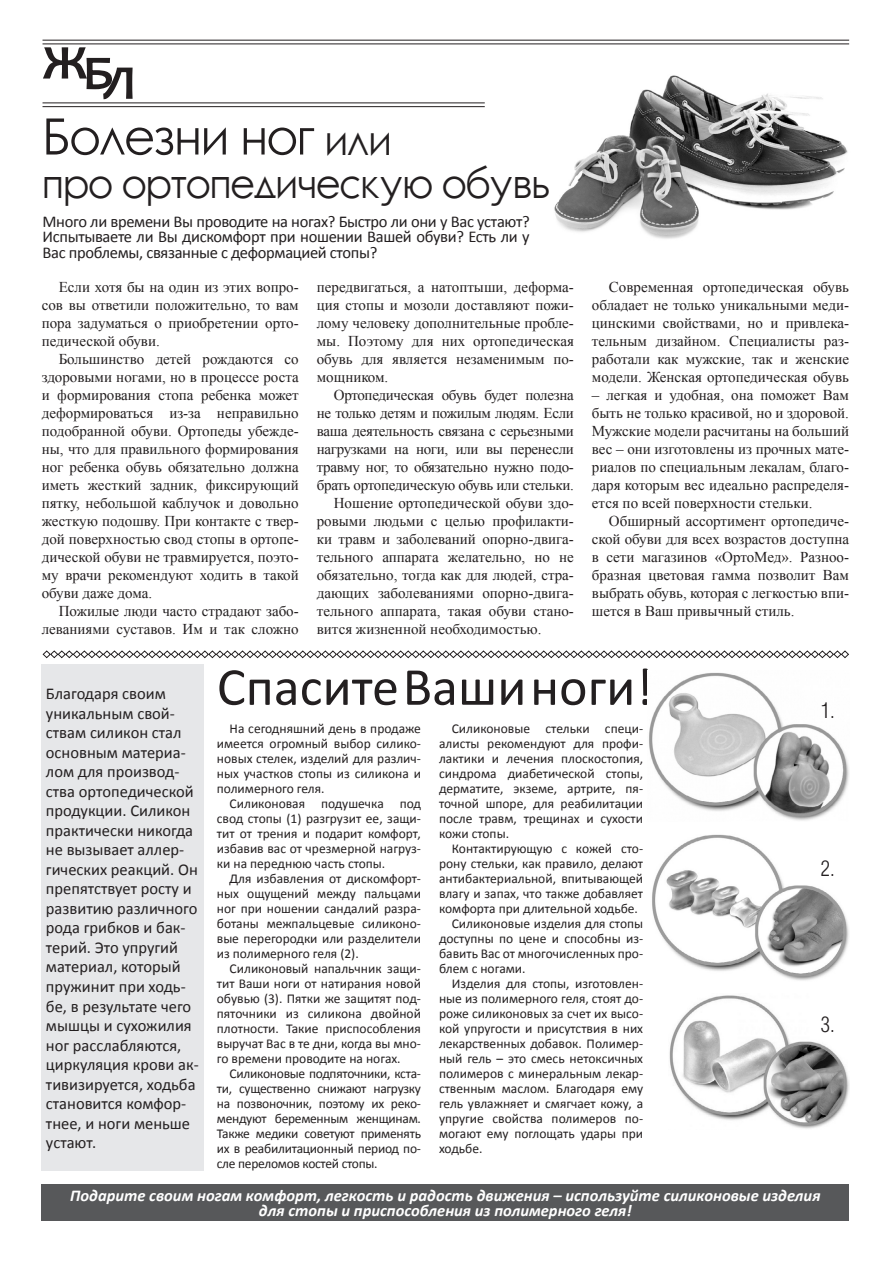
<style>
.page{position:relative;width:893px;height:1263px;background:#fff}
.page>*{position:absolute;margin:0;border:0;box-sizing:border-box;transform-origin:0 0}
.текст{font:54px "Calibri";color:#231f20}
.текст-2{font:52.5px "Azbuka 04";color:#231f20}
.текст-3{font:42px "Azbuka 04";color:#231f20}
.текст-4{font:21px "AG Letterica Cond L";color:#231f20}
.текст-5{font:16.5px/19.5px "Calibri";color:#231f20;text-align:justify}
.текст-6{font:italic 700 16.5px "Calibri";color:#fff}
.текст-7{font:15px/18px "Times New Roman";color:#231f20;text-align:justify}
.текст-8{font:13.5px/15px "Calibri";color:#231f20;text-align:justify}
.s1{font-size:43.5px}
</style>
<div class="page">
<svg style="left:43px;top:47px;width:90px;height:53px"></svg>
<hr style="left:43px;top:103px;width:442px;height:1px;background:#231f20">
<hr style="left:43px;top:106px;width:442px;height:1px;background:#231f20">
<hr style="left:43px;top:40px;width:806px;height:1px;background:#231f20">
<hr style="left:43px;top:44px;width:806px;height:1px;background:#231f20">
<svg style="left:42px;top:650px;width:807px;height:8px"></svg>
<img style="left:554px;top:75px;width:294px;height:164px">
<div style="left:42px;top:664px;width:162px;height:507px;background:#e6e7e9"></div>
<img style="left:649px;top:672px;width:200px;height:149px">
<img style="left:652px;top:834px;width:197px;height:147px">
<img style="left:669px;top:995px;width:180px;height:134px">
<div style="left:42px;top:1184px;width:807px;height:36px;background:#57585a"></div>
<p class="текст-2" style="left:43px;top:107px;width:350px">Болезни ног <span class="s1">или</span></p>
<p class="текст-3" style="left:43px;top:160px;width:509px">про ортопедическую обувь</p>
<p class="текст-5" style="left:43px;top:213px;width:489px;line-height:15.8px">Много ли времени Вы проводите на ногах? Быстро ли они у Вас устают?<br>Испытываете ли Вы дискомфорт при ношении Вашей обуви? Есть ли у Вас проблемы, связанные с деформацией стопы?</p>
<p class="текст-7" style="left:42px;top:278px;width:259px;text-indent:17px">Если хотя бы на один из этих вопро&shy;сов вы ответили положительно, то вам пора задуматься о приобретении орто&shy;педической обуви.</p>
<p class="текст-7" style="left:42px;top:350px;width:259px;text-indent:17px">Большинство детей рождаются со здоровыми ногами, но в процессе роста и формирования стопа ребенка может деформироваться из-за неправильно подобранной обуви. Ортопеды убежде&shy;ны, что для правильного формирования ног ребенка обувь обязательно должна иметь жесткий задник, фиксирующий пятку, небольшой каблучок и довольно жесткую подошву. При контакте с твер&shy;дой поверхностью свод стопы в ортопе&shy;дической обуви не травмируется, поэто&shy;му врачи рекомендуют ходить в такой обуви даже дома.</p>
<p class="текст-7" style="left:42px;top:602px;width:259px;text-align:right">Пожилые люди часто страдают забо&shy;леваниями суставов. Им и так сложно</p>
<p class="текст-7" style="left:317px;top:278px;width:259px">передвигаться, а натоптыши, деформа&shy;ция стопы и мозоли доставляют пожи&shy;лому человеку дополнительные пробле&shy;мы. Поэтому для них ортопедическая обувь для является незаменимым по&shy;мощником.</p>
<p class="текст-7" style="left:317px;top:386px;width:259px;text-indent:17px">Ортопедическая обувь будет полезна не только детям и пожилым людям. Если ваша деятельность связана с серьезными нагрузками на ноги, или вы перенесли травму ног, то обязательно нужно подо&shy;брать ортопедическую обувь или стельки.</p>
<p class="текст-7" style="left:317px;top:494px;width:259px;text-indent:17px">Ношение ортопедической обуви здо&shy;ровыми людьми с целью профилакти&shy;ки травм и заболеваний опорно-двига&shy;тельного аппарата желательно, но не обязательно, тогда как для людей, стра&shy;дающих заболеваниями опорно-двига&shy;тельного аппарата, такая обуви стано&shy;вится жизненной необходимостью.</p>
<p class="текст-7" style="left:592px;top:278px;width:259px;text-indent:17px">Современная ортопедическая обувь обладает не только уникальными меди&shy;цинскими свойствами, но и привлека&shy;тельным дизайном. Специалисты раз&shy;работали как мужские, так и женские модели. Женская ортопедическая обувь</p>
<p class="текст-7" style="left:592px;top:386px;width:259px">– легкая и удобная, она поможет Вам быть не только красивой, но и здоровой.<br>Мужские модели расчитаны на больший вес – они изготовлены из прочных мате&shy;риалов по специальным лекалам, благо&shy;даря которым вес идеально распределя&shy;ется по всей поверхности стельки.</p>
<p class="текст-7" style="left:592px;top:512px;width:259px;text-indent:17px">Обширный ассортимент ортопедиче&shy;ской обуви для всех возрастов доступна в сети магазинов «ОртоМед». Разноо&shy;бразная цветовая гамма позволит Вам выбрать обувь, которая с легкостью впи&shy;шется в Ваш привычный стиль.</p>
<p class="текст" style="left:217px;top:653px;width:438px">Спасите Ваши ноги!</p>
<p class="текст-5" style="left:46px;top:684px;width:121px">Благодаря своим</p>
<p class="текст-4" style="left:821px;top:698px;width:15px">1.</p>
<p class="текст-5" style="left:46px;top:704px;width:154px;text-align:left">уникальным свой&shy;ствам силикон стал основным материа&shy;лом для производ&shy;ства ортопедической продукции. Силикон практически никогда не вызывает аллер&shy;гических реакций. Он препятствует росту и развитию различного рода грибков и бак&shy;терий. Это упругий материал, который пружинит при ходь&shy;бе, в результате чего мышцы и сухожилия ног расслабляются, циркуляция крови ак&shy;тивизируется, ходьба становится комфор&shy;тнее, и ноги меньше устают.</p>
<p class="текст-6" style="left:70px;top:1185px;width:752px">Подарите своим ногам комфорт, легкость и радость движения – используйте силиконовые изделия</p>
<p class="текст-6" style="left:259px;top:1200px;width:374px">для стопы и приспособления из полимерного геля!</p>
<p class="текст-8" style="left:217px;top:721px;width:206px;text-indent:13px">На сегодняшний день в продаже имеется огромный выбор силико&shy;новых стелек, изделий для различ&shy;ных участков стопы из силикона и полимерного геля.</p>
<p class="текст-8" style="left:217px;top:796px;width:206px;text-indent:13px">Силиконовая подушечка под свод стопы (1) разгрузит ее, защи&shy;тит от трения и подарит комфорт, избавив вас от чрезмерной нагруз&shy;ки на переднюю часть стопы.</p>
<p class="текст-8" style="left:217px;top:871px;width:206px;text-indent:13px">Для избавления от дискомфорт&shy;ных ощущений между пальцами ног при ношении сандалий разра&shy;ботаны межпальцевые силиконо&shy;вые перегородки или разделители из полимерного геля (2).</p>
<p class="текст-8" style="left:217px;top:961px;width:206px;text-indent:13px">Силиконовый напальчник защи&shy;тит Ваши ноги от натирания новой обувью (3). Пятки же защитят под&shy;пяточники из силикона двойной плотности. Такие приспособления выручат Вас в те дни, когда вы мно&shy;го времени проводите на ногах.</p>
<p class="текст-8" style="left:217px;top:1066px;width:206px;text-indent:13px">Силиконовые подпяточники, кста&shy;ти, существенно снижают нагрузку на позвоночник, поэтому их реко&shy;мендуют беременным женщинам.<br>Также медики советуют применять их в реабилитационный период по&shy;сле переломов костей стопы.</p>
<p class="текст-8" style="left:439px;top:721px;width:206px;text-indent:13px">Силиконовые стельки специ&shy;алисты рекомендуют для профи&shy;лактики и лечения плоскостопия, синдрома диабетической стопы, дерматите, экземе, артрите, пя&shy;точной шпоре, для реабилитации после травм, трещинах и сухости кожи стопы.</p>
<p class="текст-8" style="left:439px;top:841px;width:206px;text-indent:13px">Контактирующую с кожей сто&shy;рону стельки, как правило, делают антибактериальной, впитывающей влагу и запах, что также добавляет комфорта при длительной ходьбе.</p>
<p class="текст-8" style="left:439px;top:916px;width:206px;text-indent:13px">Силиконовые изделия для стопы доступны по цене и способны из&shy;бавить Вас от многочисленных про&shy;блем с ногами.</p>
<p class="текст-8" style="left:439px;top:976px;width:206px;text-indent:13px">Изделия для стопы, изготовлен&shy;ные из полимерного геля, стоят до&shy;роже силиконовых за счет их высо&shy;кой упругости и присутствия в них лекарственных добавок. Полимер&shy;ный гель – это смесь нетоксичных полимеров с минеральным лекар&shy;ственным маслом. Благодаря ему гель увлажняет и смягчает кожу, а упругие свойства полимеров по&shy;могают ему поглощать удары при ходьбе.</p>
<p class="текст-4" style="left:821px;top:856px;width:15px">2.</p>
<p class="текст-4" style="left:821px;top:1012px;width:15px">3.</p>
</div>
